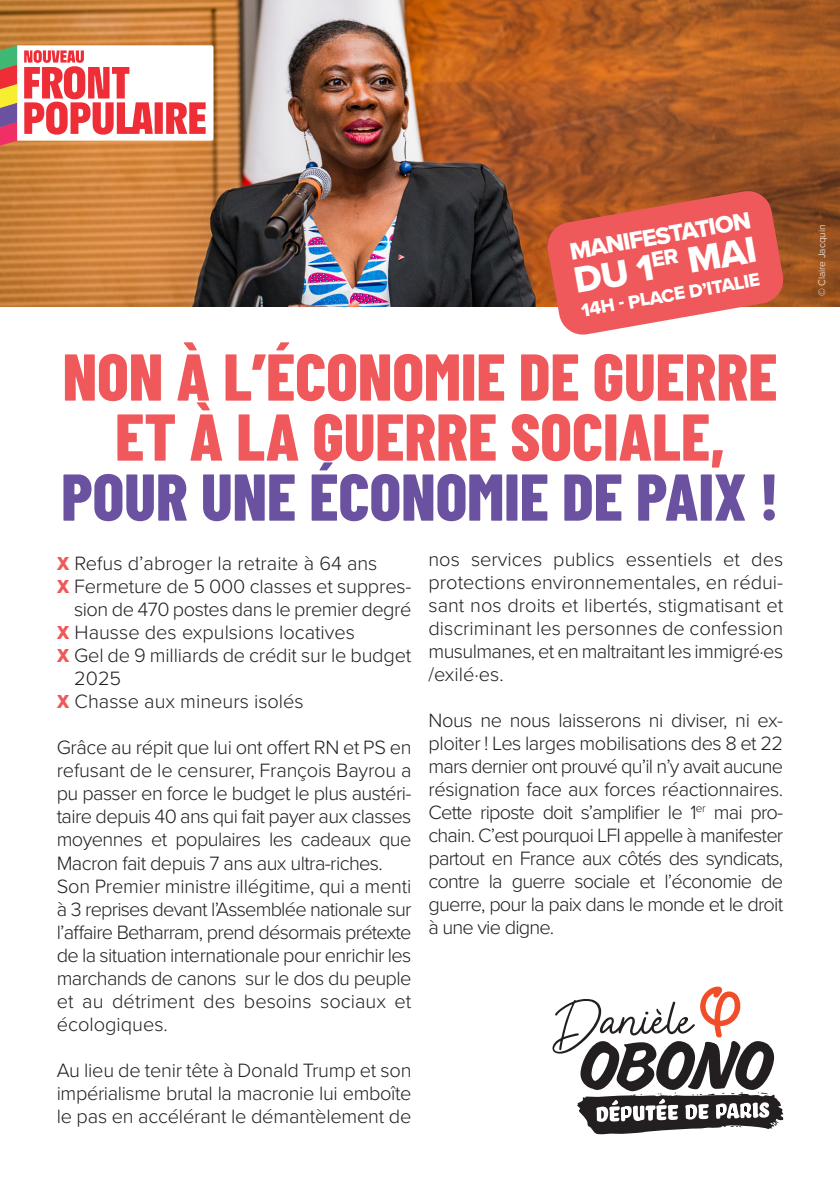
<style>
.page{position:relative;width:840px;height:1191px;background:#fff}
.page>*{position:absolute;margin:0;border:0;box-sizing:border-box;transform-origin:0 0}
.t1{font:800 66px/60px "Barlow Condensed";color:#f0595b;text-align:center}
.t2{font:38px "Proxima Nova Extrabld";color:#fff}
.t3{font:24.6px "Proxima Nova Extrabld";color:#fff}
.t4{font:300 20px/23px "Proxima Nova";letter-spacing:-.01em;color:#231f20;text-align:justify}
.t5{font:19px "Proxima Nova Extrabld";color:#fff}
.t6{font:300 10px "Proxima Nova";color:#fff}
.s1{color:#6b52a1}
.s2{font-family:"DIN2014";font-weight:700;font-size:26px;color:#f0595b}
</style>
<div class="page">
<img style="left:0;top:0;width:839px;height:306px">
<svg style="left:0;top:45px;width:213px;height:109px"></svg>
<svg style="left:552px;top:986px;width:231px;height:149px"></svg>
<svg style="left:545px;top:189px;width:239px;height:146px;background:#e56a63"></svg>
<p class="t3" style="left:566px;top:234px;width:185px;rotate:-10deg">MANIFESTATION</p>
<p class="t2" style="left:569px;top:253px;width:186px;rotate:-10deg">DU 1<sup>ER</sup> MAI</p>
<p class="t5" style="left:578px;top:296px;width:182px;rotate:-10deg">14H - PLACE D’ITALIE</p>
<p class="t1" style="left:61px;top:344px;width:718px">NON À L’ÉCONOMIE DE GUERRE<br>ET À LA GUERRE SOCIALE,<br><span class="s1">POUR UNE ÉCONOMIE DE PAIX !</span></p>
<p class="t4" style="left:57px;top:551px;width:322px"><span class="s2">x</span> Refus d’abroger la retraite à 64 ans</p>
<p class="t4" style="left:57px;top:574px;width:356px;text-align:right"><span class="s2">x</span> Fermeture de 5 000 classes et suppres&shy;sion de 470 postes dans le premier degré</p>
<p class="t4" style="left:57px;top:620px;width:299px"><span class="s2">x</span> Hausse des expulsions locatives</p>
<p class="t4" style="left:74px;top:643px;width:338px;text-indent:-17px"><span class="s2">x</span> Gel de 9 milliards de crédit sur le budget<br>2025</p>
<p class="t4" style="left:57px;top:689px;width:248px"><span class="s2">x</span> Chasse aux mineurs isolés</p>
<p class="t4" style="left:57px;top:735px;width:356px">Grâce au répit que lui ont offert RN et PS en refusant de le censurer, François Bayrou a pu passer en force le budget le plus austéri&shy;taire depuis 40 ans qui fait payer aux classes moyennes et populaires les cadeaux que Macron fait depuis 7 ans aux ultra-riches.</p>
<p class="t4" style="left:57px;top:873px;width:356px">Son Premier ministre illégitime, qui a menti à 3 reprises devant l’Assemblée nationale sur l’affaire Betharram, prend désormais prétexte de la situation internationale pour enrichir les marchands de canons sur le dos du peuple et au détriment des besoins sociaux et écologiques.</p>
<p class="t4" style="left:57px;top:1057px;width:356px">Au lieu de tenir tête à Donald Trump et son impérialisme brutal la macronie lui emboîte le pas en accélérant le démantèlement de</p>
<p class="t4" style="left:428px;top:546px;width:356px">nos services publics essentiels et des protections environnementales, en rédui&shy;sant nos droits et libertés, stigmatisant et discriminant les personnes de confession musulmanes, et en maltraitant les immigré·es /exilé·es.</p>
<p class="t4" style="left:428px;top:707px;width:356px">Nous ne nous laisserons ni diviser, ni ex&shy;ploiter ! Les larges mobilisations des 8 et 22 mars dernier ont prouvé qu’il n’y avait aucune résignation face aux forces réactionnaires.<br>Cette riposte doit s’amplifier le 1<sup>er</sup> mai pro&shy;chain. C’est pourquoi LFI appelle à manifester partout en France aux côtés des syndicats, contre la guerre sociale et l’économie de guerre, pour la paix dans le monde et le droit à une vie digne.</p>
<p class="t6" style="left:813px;top:296px;width:73px;rotate:-90deg">© Claire Jacquin</p>
</div>
